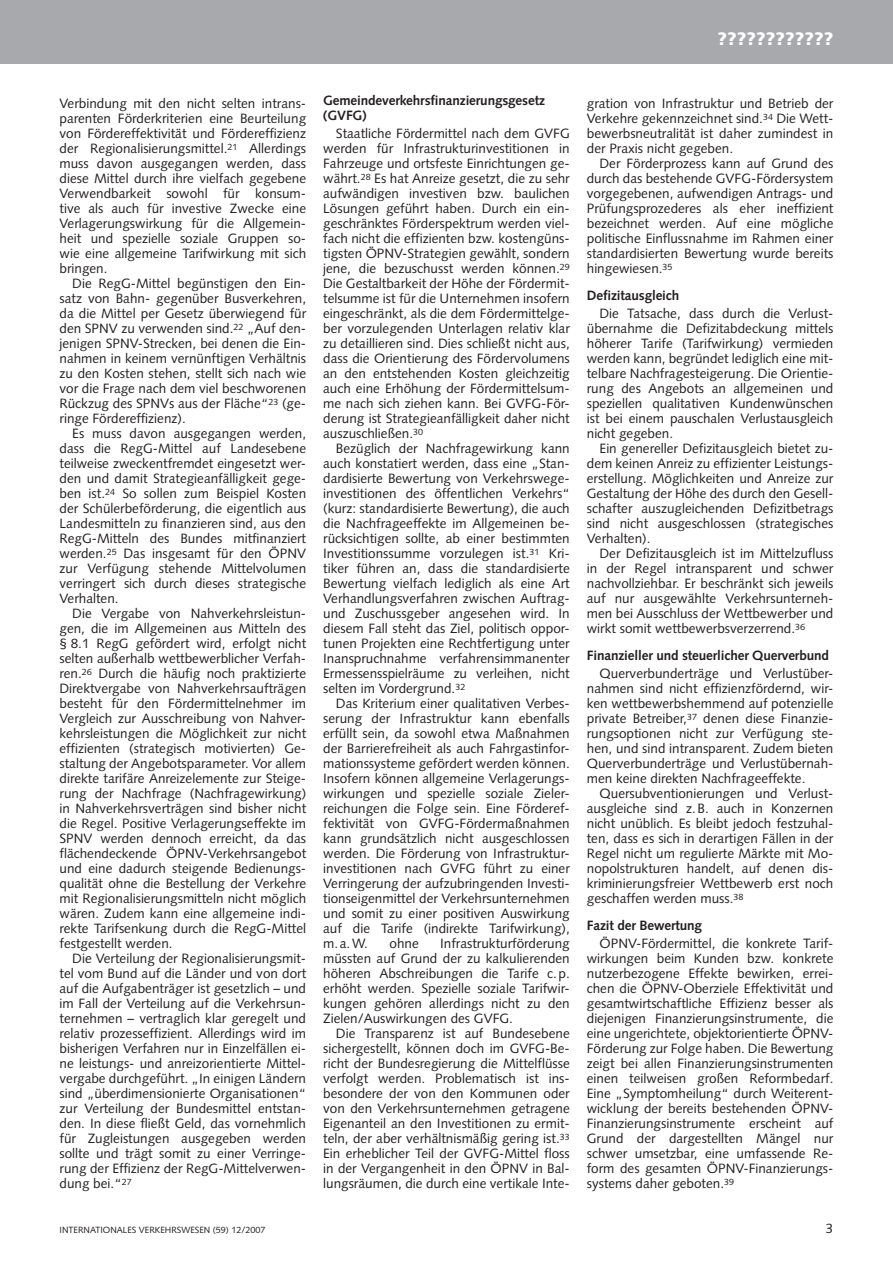
<style>
.page{position:relative;width:893px;height:1263px;background:#fff}
.page>*{position:absolute;margin:0;border:0;box-sizing:border-box;transform-origin:0 0}
.t1{font:900 18px "Syntax";color:#fff}
.t2{font:13.5px/15px "Syntax";color:#231f20;text-align:justify}
.t3{font:700 13.5px/15px "Syntax";letter-spacing:-.01em;color:#231f20}
.t4{font:9px "Syntax";color:#231f20}
</style>
<div class="page">
<div style="left:0;top:0;width:893px;height:64px;background:#a8a9ad"></div>
<h1 class="t1" style="left:717px;top:28px;width:117px">????????????</h1>
<p class="t2" style="left:60px;top:96px;width:248px">Verbindung mit den nicht selten intrans&shy;parenten Förderkriterien eine Beurteilung von Fördereffektivität und Fördereffizienz der Regionalisierungsmittel.<sup>21</sup> Allerdings muss davon ausgegangen werden, dass diese Mittel durch ihre vielfach gegebene Verwendbarkeit sowohl für konsum&shy;tive als auch für investive Zwecke eine Verlagerungswirkung für die Allgemein&shy;heit und spezielle soziale Gruppen so&shy;wie eine allgemeine Tarifwirkung mit sich bringen.</p>
<p class="t2" style="left:60px;top:276px;width:248px;text-indent:13px">Die RegG-Mittel begünstigen den Ein&shy;satz von Bahn- gegenüber Busverkehren, da die Mittel per Gesetz überwiegend für den SPNV zu verwenden sind.<sup>22</sup> „Auf den&shy;jenigen SPNV-Strecken, bei denen die Ein&shy;nahmen in keinem vernünftigen Verhältnis zu den Kosten stehen, stellt sich nach wie vor die Frage nach dem viel beschworenen Rückzug des SPNVs aus der Fläche“<sup>23</sup> (ge&shy;ringe Fördereffizienz).</p>
<p class="t2" style="left:60px;top:426px;width:248px;text-indent:13px">Es muss davon ausgegangen werden, dass die RegG-Mittel auf Landesebene teilweise zweckentfremdet eingesetzt wer&shy;den und damit Strategieanfälligkeit gege&shy;ben ist.<sup>24</sup> So sollen zum Beispiel Kosten der Schülerbeförderung, die eigentlich aus Landesmitteln zu finanzieren sind, aus den RegG-Mitteln des Bundes mitfinanziert werden.<sup>25</sup> Das insgesamt für den ÖPNV zur Verfügung stehende Mittelvolumen verringert sich durch dieses strategische Verhalten.</p>
<p class="t2" style="left:60px;top:606px;width:248px;text-indent:13px">Die Vergabe von Nahverkehrsleistun&shy;gen, die im Allgemeinen aus Mitteln des § 8.1 RegG gefördert wird, erfolgt nicht selten außerhalb wettbewerblicher Verfah&shy;ren.<sup>26</sup> Durch die häufig noch praktizierte Direktvergabe von Nahverkehrsaufträgen besteht für den Fördermittelnehmer im Vergleich zur Ausschreibung von Nahver&shy;kehrsleistungen die Möglichkeit zur nicht effizienten (strategisch motivierten) Ge&shy;staltung der Angebotsparameter. Vor allem direkte tarifäre Anreizelemente zur Steige&shy;rung der Nachfrage (Nachfragewirkung) in Nahverkehrsverträgen sind bisher nicht die Regel. Positive Verlagerungseffekte im SPNV werden dennoch erreicht, da das flächendeckende ÖPNV-Verkehrsangebot und eine dadurch steigende Bedienungs&shy;qualität ohne die Bestellung der Verkehre mit Regionalisierungsmitteln nicht möglich wären. Zudem kann eine allgemeine indi&shy;rekte Tarifsenkung durch die RegG-Mittel festgestellt werden.</p>
<p class="t2" style="left:60px;top:951px;width:248px;text-indent:13px">Die Verteilung der Regionalisierungsmit&shy;tel vom Bund auf die Länder und von dort auf die Aufgabenträger ist gesetzlich – und im Fall der Verteilung auf die Verkehrsun&shy;ternehmen – vertraglich klar geregelt und relativ prozesseffizient. Allerdings wird im bisherigen Verfahren nur in Einzelfällen ei&shy;ne leistungs- und anreizorientierte Mittel&shy;vergabe durchgeführt. „In einigen Ländern sind „überdimensionierte Organisationen“ zur Verteilung der Bundesmittel entstan&shy;den. In diese fließt Geld, das vornehmlich für Zugleistungen ausgegeben werden sollte und trägt somit zu einer Verringe&shy;rung der Effizienz der RegG-Mittelverwen&shy;dung bei.“<sup>27</sup></p>
<p class="t4" style="left:60px;top:1225px;width:207px">INTERNATIONALES VERKEHRSWESEN (59) 1 2/2007</p>
<p class="t3" style="left:323px;top:93px;width:223px">Gemeindeverkehrsfinanzierungsgesetz (GVFG)</p>
<p class="t2" style="left:323px;top:126px;width:248px;text-indent:13px">Staatliche Fördermittel nach dem GVFG werden für Infrastrukturinvestitionen in Fahrzeuge und ortsfeste Einrichtungen ge&shy;währt.<sup>28</sup> Es hat Anreize gesetzt, die zu sehr aufwändigen investiven bzw. baulichen Lösungen geführt haben. Durch ein ein&shy;geschränktes Förderspektrum werden viel&shy;fach nicht die effizienten bzw. kostengüns&shy;tigsten ÖPNV-Strategien gewählt, sondern jene, die bezuschusst werden können.<sup>29<br></sup>Die Gestaltbarkeit der Höhe der Fördermit&shy;telsumme ist für die Unternehmen insofern eingeschränkt, als die dem Fördermittelge&shy;ber vorzulegenden Unterlagen relativ klar zu detaillieren sind. Dies schließt nicht aus, dass die Orientierung des Fördervolumens an den entstehenden Kosten gleichzeitig auch eine Erhöhung der Fördermittelsum&shy;me nach sich ziehen kann. Bei GVFG-För&shy;derung ist Strategieanfälligkeit daher nicht auszuschließen.<sup>30</sup></p>
<p class="t2" style="left:323px;top:441px;width:248px;text-align:left;text-indent:13px">Bezüglich der Nachfragewirkung kann auch konstatiert werden, dass eine „Stan&shy;dardisierte Bewertung von Verkehrswege&shy;investitionen des öffentlichen Verkehrs“ (kurz: standardisierte Bewertung), die auch die Nachfrageeffekte im Allgemeinen be&shy;rücksichtigen sollte, ab einer bestimmten Investitionssumme vorzulegen ist.<sup>31</sup> Kri&shy;tiker führen an, dass die standardisierte Bewertung vielfach lediglich als eine Art Verhandlungsverfahren zwischen Auftrag&shy;und Zuschussgeber angesehen wird. In diesem Fall steht das Ziel, politisch oppor&shy;tunen Projekten eine Rechtfertigung unter Inanspruchnahme verfahrensimmanenter Ermessensspielräume zu verleihen, nicht selten im Vordergrund.<sup>32</sup></p>
<p class="t2" style="left:323px;top:696px;width:248px;text-indent:13px">Das Kriterium einer qualitativen Verbes&shy;serung der Infrastruktur kann ebenfalls erfüllt sein, da sowohl etwa Maßnahmen der Barrierefreiheit als auch Fahrgastinfor&shy;mationssysteme gefördert werden können.<br>Insofern können allgemeine Verlagerungs&shy;wirkungen und spezielle soziale Zieler&shy;reichungen die Folge sein. Eine Förderef&shy;fektivität von GVFG-Fördermaßnahmen kann grundsätzlich nicht ausgeschlossen werden. Die Förderung von Infrastruktur&shy;investitionen nach GVFG führt zu einer Verringerung der aufzubringenden Investi&shy;tionseigenmittel der Verkehrsunternehmen und somit zu einer positiven Auswirkung auf die Tarife (indirekte Tarifwirkung), m.a.W.</p>
<p class="t2" style="left:323px;top:936px;width:248px;text-indent:117px">Infrastrukturförderung müssten auf Grund der zu kalkulierenden höheren Abschreibungen die Tarife c.p. erhöht werden. Spezielle soziale Tarifwir&shy;kungen gehören allerdings nicht zu den Zielen/Auswirkungen des GVFG.</p>
<p class="t2" style="left:323px;top:1026px;width:248px;text-indent:13px">Die Transparenz ist auf Bundesebene sichergestellt, können doch im GVFG-Be&shy;richt der Bundesregierung die Mittelflüsse verfolgt werden. Problematisch ist ins&shy;besondere der von den Kommunen oder von den Verkehrsunternehmen getragene Eigenanteil an den Investitionen zu ermit&shy;teln, der aber verhältnismäßig gering ist.<sup>33<br></sup>Ein erheblicher Teil der GVFG-Mittel floss in der Vergangenheit in den ÖPNV in Bal&shy;lungsräumen, die durch eine vertikale Inte-</p>
<p class="t2" style="left:389px;top:936px;width:31px">ohne</p>
<p class="t2" style="left:587px;top:96px;width:248px">gration von Infrastruktur und Betrieb der Verkehre gekennzeichnet sind.<sup>34</sup> Die Wett&shy;bewerbsneutralität ist daher zumindest in der Praxis nicht gegeben.</p>
<p class="t2" style="left:587px;top:156px;width:248px;text-indent:13px">Der Förderprozess kann auf Grund des durch das bestehende GVFG-Fördersystem vorgegebenen, aufwendigen Antrags- und Prüfungsprozederes als eher ineffizient bezeichnet werden. Auf eine mögliche politische Einflussnahme im Rahmen einer standardisierten Bewertung wurde bereits hingewiesen.<sup>35</sup></p>
<p class="t3" style="left:587px;top:288px;width:94px">Defizitausgleich</p>
<p class="t2" style="left:587px;top:306px;width:248px;text-indent:13px">Die Tatsache, dass durch die Verlust&shy;übernahme die Defizitabdeckung mittels höherer Tarife (Tarifwirkung) vermieden werden kann, begründet lediglich eine mit&shy;telbare Nachfragesteigerung. Die Orientie&shy;rung des Angebots an allgemeinen und speziellen qualitativen Kundenwünschen ist bei einem pauschalen Verlustausgleich nicht gegeben.</p>
<p class="t2" style="left:587px;top:441px;width:248px;text-indent:13px">Ein genereller Defizitausgleich bietet zu&shy;dem keinen Anreiz zu effizienter Leistungs&shy;erstellung. Möglichkeiten und Anreize zur Gestaltung der Höhe des durch den Gesell&shy;schafter auszugleichenden Defizitbetrags sind nicht ausgeschlossen (strategisches Verhalten).</p>
<p class="t2" style="left:587px;top:546px;width:248px;text-indent:13px">Der Defizitausgleich ist im Mittelzufluss in der Regel intransparent und schwer nachvollziehbar. Er beschränkt sich jeweils auf nur ausgewählte Verkehrsunterneh&shy;men bei Ausschluss der Wettbewerber und wirkt somit wettbewerbsverzerrend.<sup>36</sup></p>
<p class="t3" style="left:587px;top:648px;width:244px">Finanzieller und steuerlicher Querverbund</p>
<p class="t2" style="left:587px;top:666px;width:248px;text-indent:13px">Querverbunderträge und Verlustüber&shy;nahmen sind nicht effizienzfördernd, wir&shy;ken wettbewerbshemmend auf potenzielle private Betreiber,<sup>37</sup> denen diese Finanzie&shy;rungsoptionen nicht zur Verfügung ste&shy;hen, und sind intransparent. Zudem bieten Querverbunderträge und Verlustübernah&shy;men keine direkten Nachfrageeffekte.</p>
<p class="t2" style="left:587px;top:786px;width:248px;text-indent:13px">Quersubventionierungen und Verlust&shy;ausgleiche sind z.B. auch in Konzernen nicht unüblich. Es bleibt jedoch festzuhal&shy;ten, dass es sich in derartigen Fällen in der Regel nicht um regulierte Märkte mit Mo&shy;nopolstrukturen handelt, auf denen dis&shy;kriminierungsfreier Wettbewerb erst noch geschaffen werden muss.<sup>38</sup></p>
<p class="t3" style="left:587px;top:918px;width:117px">Fazit der Bewertung</p>
<p class="t2" style="left:587px;top:936px;width:248px;text-align:left;text-indent:13px">ÖPNV-Fördermittel, die konkrete Tarif&shy;wirkungen beim Kunden bzw. konkrete nutzerbezogene Effekte bewirken, errei&shy;chen die ÖPNV-Oberziele Effektivität und gesamtwirtschaftliche Effizienz besser als diejenigen Finanzierungsinstrumente, die eine ungerichtete, objektorientierte ÖPNV-Förderung zur Folge haben. Die Bewertung zeigt bei allen Finanzierungsinstrumenten einen teilweisen großen Reformbedarf.<br>Eine „Symptomheilung“ durch Weiterent&shy;wicklung der bereits bestehenden ÖPNV-Finanzierungsinstrumente erscheint auf Grund der dargestellten Mängel nur schwer umsetzbar, eine umfassende Re&shy;form des gesamten ÖPNV-Finanzierungs&shy;systems daher geboten.<sup>39</sup></p>
</div>
